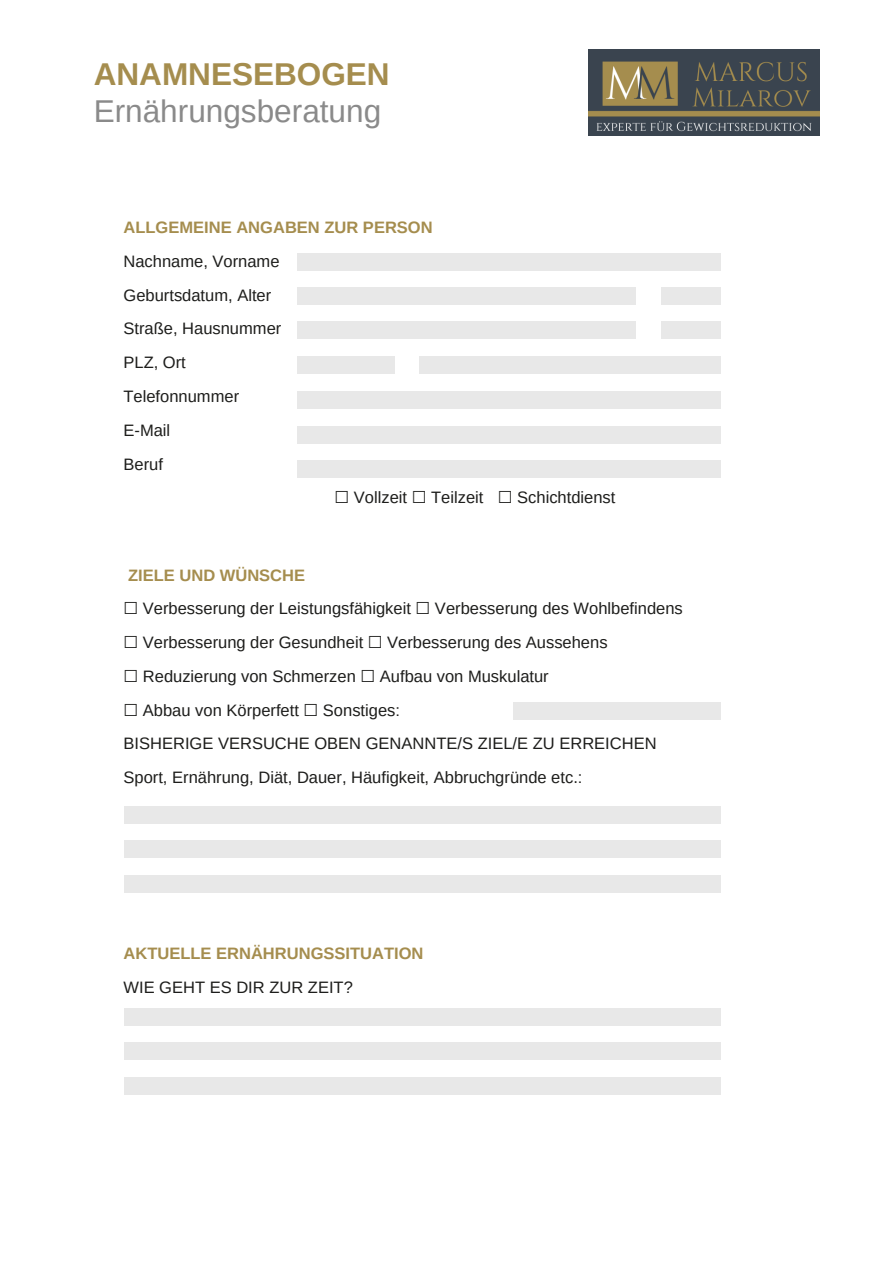
<style>
.page{position:relative;width:894px;height:1264px;background:#fff}
.page>*{position:absolute;margin:0;border:0;box-sizing:border-box;transform-origin:0 0}
.t1{font:31.5px/37.2px "Arimo";color:#8a8a8a}
.t2{font:16.5px "Arimo";color:#1d1d1b}
.t3{font:700 16.5px/33.8px "Arimo";color:#a58d4e}
.s1{font-weight:700;color:#a58d4e}
.s2{font-family:"DejaVu Sans"}
.s3{font-weight:400;color:#1d1d1b}
</style>
<div class="page">
<div style="left:297px;top:356px;width:97px;height:17px;background:#e8e8e8"></div>
<div style="left:297px;top:287px;width:338px;height:18px;background:#e8e8e8"></div>
<div style="left:297px;top:322px;width:338px;height:17px;background:#e8e8e8"></div>
<div style="left:124px;top:806px;width:596px;height:17px;background:#e8e8e8"></div>
<div style="left:124px;top:840px;width:596px;height:17px;background:#e8e8e8"></div>
<div style="left:124px;top:875px;width:596px;height:17px;background:#e8e8e8"></div>
<div style="left:124px;top:1008px;width:596px;height:17px;background:#e8e8e8"></div>
<div style="left:124px;top:1042px;width:596px;height:17px;background:#e8e8e8"></div>
<div style="left:124px;top:1076px;width:596px;height:18px;background:#e8e8e8"></div>
<div style="left:297px;top:253px;width:423px;height:17px;background:#e8e8e8"></div>
<div style="left:297px;top:391px;width:423px;height:18px;background:#e8e8e8"></div>
<div style="left:297px;top:426px;width:423px;height:17px;background:#e8e8e8"></div>
<div style="left:297px;top:460px;width:423px;height:18px;background:#e8e8e8"></div>
<div style="left:419px;top:356px;width:301px;height:17px;background:#e8e8e8"></div>
<div style="left:513px;top:702px;width:207px;height:17px;background:#e8e8e8"></div>
<div style="left:660px;top:287px;width:60px;height:18px;background:#e8e8e8"></div>
<div style="left:660px;top:322px;width:60px;height:17px;background:#e8e8e8"></div>
<img style="left:588px;top:50px;width:231px;height:85px">
<p class="t1" style="left:94px;top:55px;width:297px"><span class="s1">ANAMNESEBOGEN<br></span>Ernährungsberatung</p>
<p class="t3" style="left:123px;top:210px;width:310px">ALLGEMEINE ANGABEN ZUR PERSON</p>
<p class="t2" style="left:123px;top:252px;width:157px">Nachname, Vorname</p>
<p class="t2" style="left:123px;top:286px;width:149px">Geburtsdatum, Alter</p>
<p class="t2" style="left:123px;top:319px;width:159px">Straße, Hausnummer</p>
<p class="t2" style="left:123px;top:353px;width:64px">PLZ, Ort</p>
<p class="t2" style="left:123px;top:387px;width:117px">Telefonnummer</p>
<p class="t2" style="left:123px;top:421px;width:48px">E-Mail</p>
<p class="t2" style="left:123px;top:454px;width:41px">Beruf</p>
<p class="t2" style="left:334px;top:488px;width:150px"><span class="s2">☐</span> Vollzeit <span class="s2">☐</span> Teilzeit</p>
<p class="t2" style="left:497px;top:487px;width:119px"><span class="s2">☐</span> Schichtdienst</p>
<p class="t3" style="left:128px;top:558px;width:178px">ZIELE UND WÜNSCHE</p>
<p class="t2" style="left:123px;top:599px;width:560px"><span class="s2">☐</span> Verbesserung der Leistungsfähigkeit <span class="s2">☐</span> Verbesserung des Wohlbefindens</p>
<p class="t2" style="left:123px;top:633px;width:485px"><span class="s2">☐</span> Verbesserung der Gesundheit <span class="s2">☐</span> Verbesserung des Aussehens</p>
<p class="t2" style="left:123px;top:667px;width:426px"><span class="s2">☐</span> Reduzierung von Schmerzen <span class="s2">☐</span> Aufbau von Muskulatur</p>
<p class="t2" style="left:123px;top:700px;width:278px"><span class="s2">☐</span> Abbau von Körperfett <span class="s2">☐</span> Sonstiges:</p>
<p class="t2" style="left:123px;top:734px;width:534px">BISHERIGE VERSUCHE OBEN GENANNTE/S ZIEL/E ZU ERREICHEN</p>
<p class="t2" style="left:123px;top:768px;width:460px">Sport, Ernährung, Diät, Dauer, Häufigkeit, Abbruchgründe etc.:</p>
<p class="t3" style="left:123px;top:936px;width:301px">AKTUELLE ERNÄHRUNGSSITUATION<br><span class="s3">WIE GEHT ES DIR ZUR ZEIT?</span></p>
</div>
